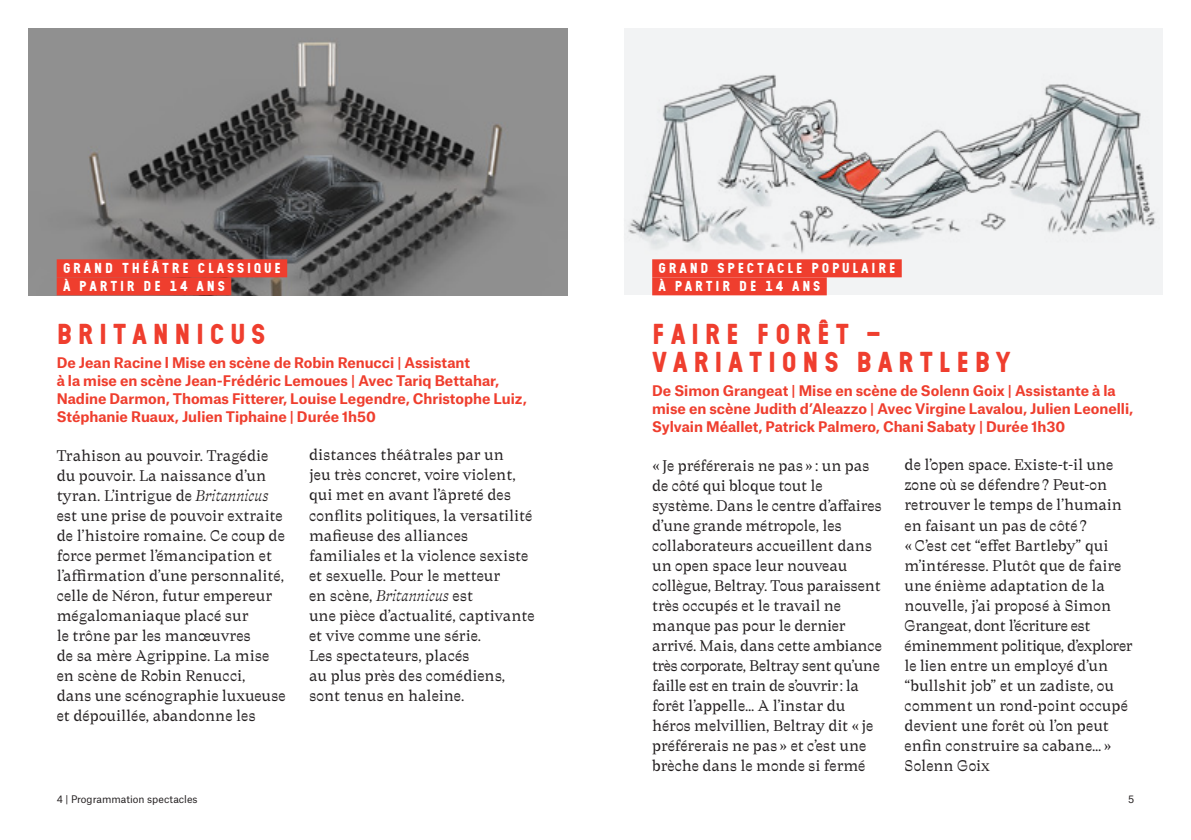
<style>
.page{position:relative;width:1191px;height:840px;background:#fff}
.page>*{position:absolute;margin:0;border:0;box-sizing:border-box;transform-origin:0 0}
.t1{font:28px/28px "Epiceum";letter-spacing:.2em;color:#ef3e2e}
.t2{font:15px/20px "Traulha Jornau";color:#231f20}
.t3{font:700 14px/18px "Atlas Grotesk";color:#ef3e2e}
.t4{font:14px/18px "Epiceum";letter-spacing:.2em;color:#fff}
.t5{font:10px "Atlas Grotesk";color:#231f20}
.s1{font-family:"Traulha Italica"}
</style>
<div class="page">
<img style="left:624px;top:28px;width:535px;height:267px">
<div style="left:652px;top:259px;width:249px;height:18px;background:#ef3e2e"></div>
<div style="left:652px;top:277px;width:174px;height:18px;background:#ef3e2e"></div>
<img style="left:28px;top:28px;width:539px;height:267px">
<div style="left:57px;top:259px;width:230px;height:18px;background:#ef3e2e"></div>
<div style="left:57px;top:277px;width:174px;height:18px;background:#ef3e2e"></div>
<p class="t4" style="left:63px;top:259px;width:219px">GRAND THÉÂTRE CLASSIQUE<br>À PARTIR DE 14 ANS</p>
<h1 class="t1" style="left:57px;top:320px;width:210px">BRITANNICUS</h1>
<p class="t3" style="left:57px;top:352px;width:471px">De Jean Racine l Mise en scène de Robin Renucci | Assistant<br>à la mise en scène Jean-Frédéric Lemoues | Avec Tariq Bettahar, Nadine Darmon, Thomas Fitterer, Louise Legendre, Christophe Luiz, Stéphanie Ruaux, Julien Tiphaine | Durée 1h50</p>
<p class="t2" style="left:57px;top:445px;width:230px">Trahison au pouvoir. Tragédie du pouvoir. La naissance d’un tyran. L’intrigue de <span class="s1">Britannicus </span>est une prise de pouvoir extraite de l’histoire romaine. Ce coup de force permet l’émancipation et l’affirmation d’une personnalité, celle de Néron, futur empereur mégalomaniaque placé sur<br>le trône par les manœuvres<br>de sa mère Agrippine. La mise en scène de Robin Renucci,<br>dans une scénographie luxueuse et dépouillée, abandonne les</p>
<p class="t2" style="left:309px;top:445px;width:227px">distances théâtrales par un<br>jeu très concret, voire violent, qui met en avant l’âpreté des conflits politiques, la versatilité mafieuse des alliances familiales et la violence sexiste et sexuelle. Pour le metteur<br>en scène, <span class="s1">Britannicus</span> est<br>une pièce d’actualité, captivante et vive comme une série.<br>Les spectateurs, placés<br>au plus près des comédiens, sont tenus en haleine.</p>
<p class="t4" style="left:658px;top:259px;width:238px">GRAND SPECTACLE POPULAIRE<br>À PARTIR DE 14 ANS</p>
<h1 class="t1" style="left:652px;top:320px;width:360px">FAIRE FORÊT –<br>VARIATIONS BARTLEBY</h1>
<p class="t3" style="left:652px;top:380px;width:482px">De Simon Grangeat | Mise en scène de Solenn Goix | Assistante à la mise en scène Judith d’Aleazzo | Avec Virgine Lavalou, Julien Leonelli,<br>Sylvain Méallet, Patrick Palmero, Chani Sabaty | Durée 1h30</p>
<p class="t2" style="left:652px;top:455px;width:231px">« Je préférerais ne pas » : un pas de côté qui bloque tout le système. Dans le centre d’affaires d’une grande métropole, les collaborateurs accueillent dans un open space leur nouveau collègue, Beltray. Tous paraissent très occupés et le travail ne manque pas pour le dernier arrivé. Mais, dans cette ambiance très corporate, Beltray sent qu’une faille est en train de s’ouvrir : la forêt l’appelle… A l’instar du héros melvillien, Beltray dit « je préférerais ne pas » et c’est une brèche dans le monde si fermé</p>
<p class="t2" style="left:904px;top:455px;width:229px">de l’open space. Existe-t-il une zone où se défendre ? Peut-on retrouver le temps de l’humain en faisant un pas de côté ?<br>« C’est cet “effet Bartleby” qui m’intéresse. Plutôt que de faire une énième adaptation de la nouvelle, j’ai proposé à Simon<br>Grangeat, dont l’écriture est éminemment politique, d’explorer le lien entre un employé d’un “bullshit job” et un zadiste, ou comment un rond-point occupé devient une forêt où l’on peut enfin construire sa cabane… »<br>Solenn Goix</p>
<p class="t5" style="left:57px;top:790px;width:142px">4 | Programmation spectacles</p>
<p class="t5" style="left:1128px;top:790px;width:8px">5</p>
</div>
